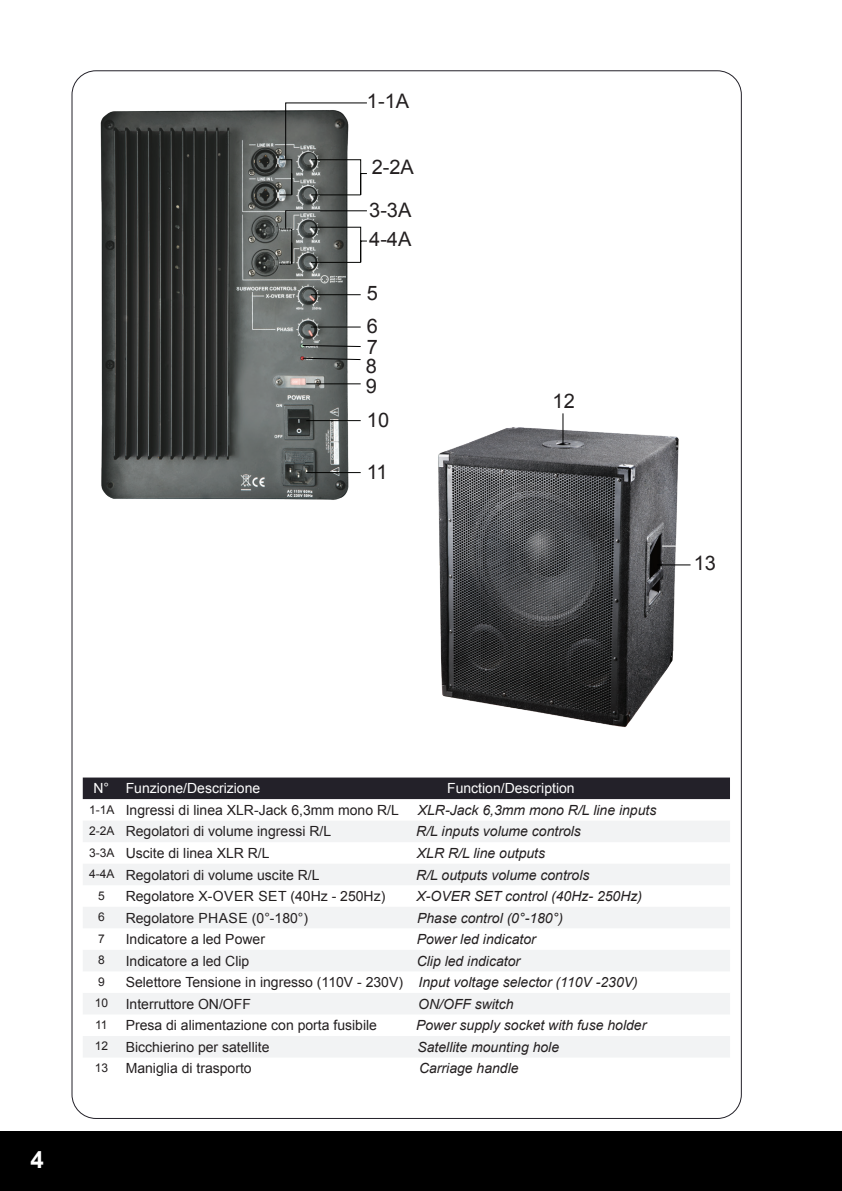
<style>
.page{position:relative;width:842px;height:1191px;background:#fff}
.page>*{position:absolute;margin:0;border:0;box-sizing:border-box;transform-origin:0 0}
.t1{font:700 24px "Arial";color:#fff}
.t2{font:20px/33.2px "Arial";color:#231f20}
.t3{font:14px "Arial";color:#231f20}
.t4{font:italic 14px "Arial";color:#231f20}
.t5{font:14px "Arial";color:#fff}
.t6{font:12px "Arial";color:#231f20}
.s1{font-size:12px}
.s2{font-style:italic}
</style>
<div class="page">
<div style="left:0;top:1131px;width:842px;height:60px;background:#000"></div>
<div style="left:83px;top:777px;width:647px;height:22px;background:#232129"></div>
<svg style="left:83px;top:821px;width:647px;height:236px;fill:#f2f3f4"></svg>
<img style="left:438px;top:419px;width:241px;height:309px">
<svg style="left:662px;top:545px;width:17px;height:1px"></svg>
<hr style="left:563px;top:413px;width:1px;height:31px;background:#000">
<hr style="left:657px;top:564px;width:33px;height:1px;background:#000">
<img style="left:100px;top:110px;width:261px;height:390px">
<hr style="left:311px;top:294px;width:50px;height:1px;background:#040503">
<hr style="left:311px;top:327px;width:50px;height:1px;background:#040503">
<hr style="left:306px;top:420px;width:55px;height:1px;background:#040503">
<hr style="left:306px;top:472px;width:55px;height:1px;background:#040503">
<hr style="left:306px;top:383px;width:55px;height:1px;background:#040503">
<svg style="left:302px;top:345px;width:59px;height:2px"></svg>
<svg style="left:302px;top:357px;width:59px;height:3px"></svg>
<svg style="left:279px;top:102px;width:88px;height:94px"></svg>
<svg style="left:279px;top:210px;width:88px;height:55px"></svg>
<h2 class="t2" style="left:367px;top:85px;width:44px">1-1A</h2>
<h2 class="t2" style="left:372px;top:150px;width:44px">2-2A</h2>
<h2 class="t2" style="left:369px;top:193px;width:44px">3-3A</h2>
<h2 class="t2" style="left:369px;top:222px;width:44px">4-4A</h2>
<h2 class="t2" style="left:367px;top:276px;width:13px">5<br>6</h2>
<h2 class="t2" style="left:366px;top:337px;width:14px;line-height:19.2px">7<br>8</h2>
<h2 class="t2" style="left:367px;top:403px;width:24px">10</h2>
<h2 class="t2" style="left:367px;top:455px;width:22px">11</h2>
<h2 class="t2" style="left:366px;top:369px;width:13px">9</h2>
<h2 class="t2" style="left:552px;top:385px;width:24px">12</h2>
<h2 class="t2" style="left:694px;top:546px;width:24px">13</h2>
<h1 class="t1" style="left:30px;top:1143px;width:15px">4</h1>
<p class="t5" style="left:94px;top:779px;width:168px">N° Funzione/Descrizione</p>
<p class="t5" style="left:447px;top:779px;width:129px">Function/Description</p>
<p class="t3" style="left:89px;top:800px;width:311px"><span class="s1">1-1A</span> Ingressi di linea XLR-Jack 6,3mm mono R/L</p>
<p class="t4" style="left:418px;top:801px;width:240px">XLR-Jack 6,3mm mono R/L line inputs</p>
<p class="t3" style="left:89px;top:822px;width:244px"><span class="s1">2-2A</span> Regolatori di volume ingressi R/L</p>
<p class="t4" style="left:416px;top:822px;width:166px">R/L inputs volume controls</p>
<p class="t3" style="left:89px;top:843px;width:182px"><span class="s1">3-3A</span> Uscite di linea XLR R/L</p>
<p class="t4" style="left:417px;top:844px;width:130px">XLR R/L line outputs</p>
<p class="t3" style="left:89px;top:865px;width:232px"><span class="s1">4-4A</span> Regolatori di volume uscite R/L</p>
<p class="t4" style="left:416px;top:865px;width:175px">R/L outputs volume controls</p>
<p class="t6" style="left:98px;top:887px;width:8px">5</p>
<p class="t3" style="left:126px;top:886px;width:261px">Regolatore X-OVER SET (40Hz - 250Hz)</p>
<p class="t4" style="left:416px;top:887px;width:227px">X-OVER SET control (40Hz- 250Hz)</p>
<p class="t6" style="left:98px;top:908px;width:8px">6</p>
<p class="t3" style="left:126px;top:908px;width:184px">Regolatore PHASE (0°-180°)</p>
<p class="t4" style="left:417px;top:908px;width:147px">Phase control (0°-180°)</p>
<p class="t6" style="left:98px;top:930px;width:8px">7</p>
<p class="t3" style="left:126px;top:929px;width:141px">Indicatore a led Power</p>
<p class="t4" style="left:417px;top:930px;width:121px">Power led indicator</p>
<p class="t6" style="left:98px;top:951px;width:8px">8</p>
<p class="t3" style="left:126px;top:951px;width:125px">Indicatore a led Clip</p>
<p class="t4" style="left:417px;top:951px;width:105px">Clip led indicator</p>
<p class="t6" style="left:98px;top:973px;width:8px">9</p>
<p class="t3" style="left:126px;top:972px;width:514px">Selettore Tensione in ingresso (110V - 230V) <span class="s2">Input voltage selector (110V -230V)</span></p>
<p class="t6" style="left:95px;top:994px;width:15px">10</p>
<p class="t3" style="left:126px;top:994px;width:127px">Interruttore ON/OFF</p>
<p class="t4" style="left:418px;top:994px;width:97px">ON/OFF switch</p>
<p class="t6" style="left:95px;top:1016px;width:14px">11</p>
<p class="t3" style="left:126px;top:1015px;width:253px">Presa di alimentazione con porta fusibile</p>
<p class="t4" style="left:416px;top:1016px;width:232px">Power supply socket with fuse holder</p>
<p class="t6" style="left:95px;top:1038px;width:15px">12</p>
<p class="t3" style="left:126px;top:1037px;width:145px">Bicchierino per satellite</p>
<p class="t4" style="left:417px;top:1038px;width:143px">Satellite mounting hole</p>
<p class="t6" style="left:95px;top:1059px;width:15px">13</p>
<p class="t3" style="left:126px;top:1058px;width:128px">Maniglia di trasporto</p>
<p class="t4" style="left:419px;top:1059px;width:101px">Carriage handle</p>
</div>
